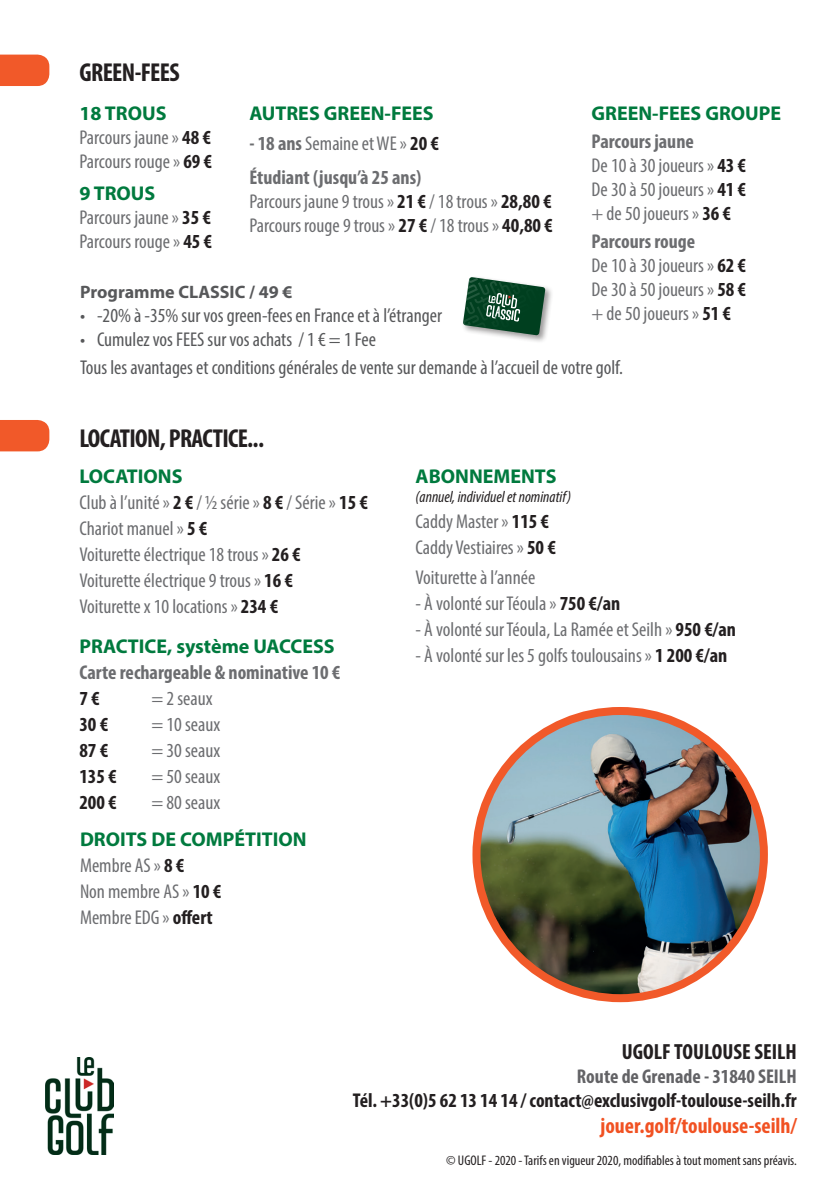
<style>
.page{position:relative;width:840px;height:1191px;background:#fff}
.page>*{position:absolute;margin:0;border:0;box-sizing:border-box;transform-origin:0 0}
.t1{font:700 condensed 26px "Myriad Pro";letter-spacing:-.025em;color:#231f20}
.t2{font:700 condensed 22px "Myriad Pro";color:#f15122}
.t3{font:700 condensed 22px "Myriad Pro";color:#231f20}
.t4{font:condensed 20px/24px "Myriad Pro";color:#6c6d70}
.t5{font:condensed 20px/28px "Myriad Pro";color:#57585a}
.t6{font:700 condensed 20px "Myriad Pro";color:#231f20}
.t7{font:700 condensed 20px/34px "Myriad Pro";color:#6c6d70}
.t8{font:700 20px "Myriad Pro";color:#007a3e}
.t9{font:700 condensed 20px "Myriad Pro";color:#636366}
.t10{font:700 18px "Myriad Pro";color:#57585a}
.t11{font:italic condensed 16px "Myriad Pro";color:#231f20}
.t12{font:condensed 14px "Myriad Pro";color:#231f20}
.s1{font-weight:700;font-stretch:normal;color:#007a3e}
.s2{font-weight:700;color:#231f20}
.s3{font-weight:400}
.s4{color:#231f20}
.s5{font-weight:700}
</style>
<div class="page">
<div style="left:0;top:420px;width:49px;height:31px;background:#f15929"></div>
<div style="left:0;top:55px;width:49px;height:31px;background:#f15929"></div>
<img style="left:476px;top:711px;width:287px;height:287px;border-radius:144px">
<div style="left:472px;top:707px;width:295px;height:295px;border:8px solid #f15929;border-radius:50%"></div>
<div style="left:461px;top:275px;width:92px;height:69px;background:#231f20;opacity:.45"></div>
<svg style="left:462px;top:277px;width:83px;height:58px"></svg>
<img style="left:45px;top:1057px;width:69px;height:97px">
<h1 class="t1" style="left:79px;top:56px;width:102px">GREEN-FEES</h1>
<p class="t4" style="left:79px;top:101px;width:134px"><span class="s1">18 TROUS<br></span>Parcours jaune » <span class="s2">48 €<br></span>Parcours rouge » <span class="s2">69 €</span></p>
<p class="t4" style="left:79px;top:181px;width:134px"><span class="s1">9 TROUS<br></span>Parcours jaune » <span class="s2">35 €<br></span>Parcours rouge » <span class="s2">45 €</span></p>
<p class="t8" style="left:249px;top:100px;width:186px">AUTRES GREEN-FEES</p>
<p class="t7" style="left:249px;top:126px;width:191px">- 18 ans <span class="s3">Semaine et WE »</span> <span class="s4">20 €<br></span>Étudiant (jusqu’à 25 ans)</p>
<p class="t4" style="left:249px;top:189px;width:305px">Parcours jaune 9 trous » <span class="s2">21 €</span> / 18 trous » <span class="s2">28,80 €<br></span>Parcours rouge 9 trous » <span class="s2">27 €</span> / 18 trous » <span class="s2">40,80 €</span></p>
<p class="t8" style="left:591px;top:100px;width:191px">GREEN-FEES GROUPE</p>
<p class="t4" style="left:591px;top:129px;width:156px"><span class="s5">Parcours jaune<br></span>De 10 à 30 joueurs » <span class="s2">43 €<br></span>De 30 à 50 joueurs » <span class="s2">41 € </span>+ de 50 joueurs » <span class="s2">36 €</span></p>
<p class="t4" style="left:591px;top:229px;width:156px"><span class="s5">Parcours rouge<br></span>De 10 à 30 joueurs » <span class="s2">62 €<br></span>De 30 à 50 joueurs » <span class="s2">58 € </span>+ de 50 joueurs » <span class="s2">51 €</span></p>
<p class="t10" style="left:80px;top:280px;width:214px">Programme CLASSIC / 49 €</p>
<p class="t5" style="left:80px;top:301px;width:363px">• -20% à -35% sur vos green-fees en France et à l’étranger</p>
<p class="t5" style="left:80px;top:325px;width:544px">• Cumulez vos FEES sur vos achats / 1 € = 1 Fee<br>Tous les avantages et conditions générales de vente sur demande à l’accueil de votre golf.</p>
<h1 class="t1" style="left:79px;top:421px;width:186px">LOCATION, PRACTICE...</h1>
<p class="t4" style="left:79px;top:463px;width:290px;line-height:26px"><span class="s1">LOCATIONS<br></span>Club à l’unité » <span class="s2">2 €</span> / ½ série » <span class="s2">8 €</span> / Série » <span class="s2">15 €<br></span>Chariot manuel » <span class="s2">5 €<br></span>Voiturette électrique 18 trous » <span class="s2">26 €<br></span>Voiturette électrique 9 trous » <span class="s2">16 €<br></span>Voiturette x 10 locations » <span class="s2">234 €</span></p>
<p class="t8" style="left:79px;top:633px;width:257px">PRACTICE, système UACCESS</p>
<p class="t7" style="left:79px;top:655px;width:262px">Carte rechargeable &amp; nominative 10 €</p>
<p class="t6" style="left:79px;top:686px;width:22px">7 €</p>
<p class="t4" style="left:151px;top:686px;width:62px">= 2 seaux</p>
<p class="t6" style="left:79px;top:712px;width:30px">30 €</p>
<p class="t4" style="left:151px;top:712px;width:70px">= 10 seaux</p>
<p class="t6" style="left:79px;top:738px;width:30px">87 €</p>
<p class="t4" style="left:151px;top:738px;width:70px">= 30 seaux</p>
<p class="t6" style="left:79px;top:764px;width:39px">135 €</p>
<p class="t4" style="left:151px;top:764px;width:70px">= 50 seaux</p>
<p class="t6" style="left:79px;top:790px;width:39px">200 €</p>
<p class="t4" style="left:151px;top:790px;width:70px">= 80 seaux</p>
<p class="t4" style="left:80px;top:826px;width:228px;line-height:26px"><span class="s1">DROITS DE COMPÉTITION<br></span>Membre AS » <span class="s2">8 €<br></span>Non membre AS » <span class="s2">10 €<br></span>Membre EDG » <span class="s2">offert</span></p>
<p class="t8" style="left:415px;top:463px;width:142px">ABONNEMENTS</p>
<p class="t11" style="left:415px;top:487px;width:157px">(annuel, individuel et nominatif)</p>
<p class="t4" style="left:415px;top:508px;width:142px;line-height:26px">Caddy Master » <span class="s2">115 €<br></span>Caddy Vestiaires » <span class="s2">50 €</span></p>
<p class="t4" style="left:415px;top:565px;width:121px">Voiturette à l’année</p>
<p class="t4" style="left:415px;top:591px;width:206px">- À volonté sur Téoula » <span class="s2">750 €/an</span></p>
<p class="t4" style="left:415px;top:617px;width:322px">- À volonté sur Téoula, La Ramée et Seilh » <span class="s2">950 €/an</span></p>
<p class="t4" style="left:415px;top:643px;width:313px">- À volonté sur les 5 golfs toulousains » <span class="s2">1 200 €/an</span></p>
<p class="t3" style="left:621px;top:1037px;width:176px">UGOLF TOULOUSE SEILH</p>
<p class="t9" style="left:576px;top:1063px;width:221px">Route de Grenade - 31840 SEILH</p>
<p class="t6" style="left:352px;top:1087px;width:445px">Tél. +33(0)5 62 13 14 14 / contact@exclusivgolf-toulouse-seilh.fr</p>
<p class="t2" style="left:600px;top:1112px;width:198px">jouer.golf/toulouse-seilh/</p>
<p class="t12" style="left:446px;top:1151px;width:352px">© UGOLF - 2020 - Tarifs en vigueur 2020, modifiables à tout moment sans préavis.</p>
</div>
